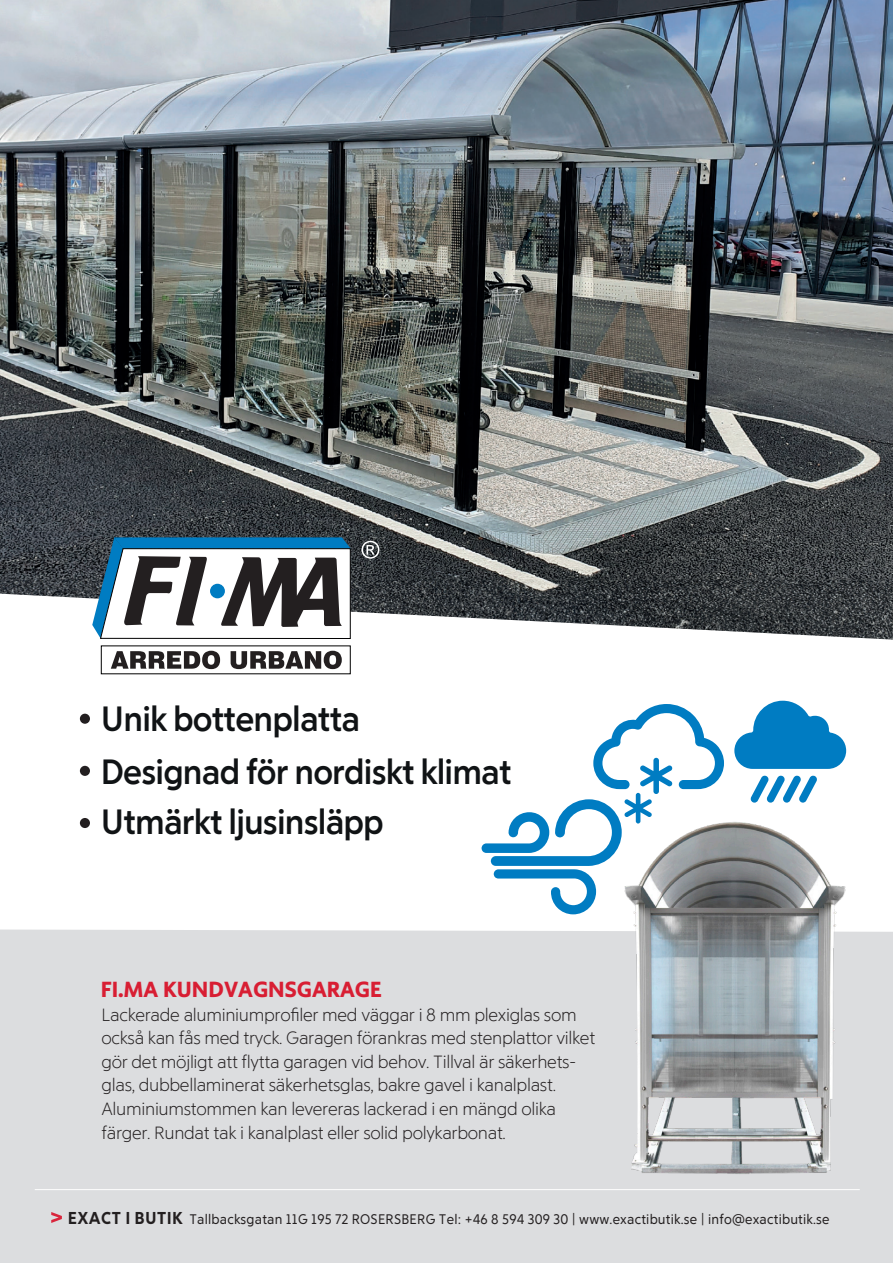
<style>
.page{position:relative;width:893px;height:1263px;background:#fff}
.page>*{position:absolute;margin:0;border:0;box-sizing:border-box;transform-origin:0 0}
.t1{font:700 34.05px/50.4px "ICA Text Ny";letter-spacing:-.025em;color:#101315}
.t2{font:900 21.75px "ICA Text";color:#d81e33}
.t3{font:300 18px/23.5px "ICA Text Ny";letter-spacing:-.02em;color:#231f20}
.t4{font:13.5px "ICA Text Ny";letter-spacing:.015em;color:#231f20}
.s1{font-weight:900;font-size:16.8px}
</style>
<div class="page">
<div style="left:0;top:929px;width:893px;height:334px;background:#dcdddf"></div>
<hr style="left:35px;top:1189px;width:825px;height:1px;background:#fff">
<svg style="left:51px;top:1212px;width:11px;height:11px"></svg>
<img style="left:0;top:0;width:893px;height:640px">
<img style="left:619px;top:822px;width:231px;height:361px">
<svg style="left:734px;top:701px;width:112px;height:68px"></svg>
<svg style="left:751px;top:775px;width:66px;height:28px"></svg>
<svg style="left:482px;top:704px;width:242px;height:210px"></svg>
<svg style="left:92px;top:537px;width:259px;height:102px"></svg>
<svg style="left:111px;top:651px;width:231px;height:18px"></svg>
<svg style="left:361px;top:541px;width:18px;height:18px"></svg>
<div style="left:80px;top:714px;width:10px;height:10px;background:#231f20;border-radius:50%"></div>
<div style="left:80px;top:766px;width:10px;height:10px;background:#231f20;border-radius:50%"></div>
<div style="left:80px;top:818px;width:10px;height:10px;background:#231f20;border-radius:50%"></div>
<h1 class="t1" style="left:101px;top:694px;width:261px">Unik bottenplatta</h1>
<h1 class="t1" style="left:101px;top:746px;width:412px">Designad för nordiskt klimat<br>Utmärkt ljusinsläpp</h1>
<p class="t2" style="left:101px;top:976px;width:282px">FI.MA KUNDVAGNSGARAGE</p>
<p class="t3" style="left:101px;top:1002px;width:495px">Lackerade aluminiumprofiler med väggar i 8 mm plexiglas som också kan fås med tryck. Garagen förankras med stenplattor vilket gör det möjligt att flytta garagen vid behov. Tillval är säkerhets&shy;glas, dubbellaminerat säkerhetsglas, bakre gavel i kanalplast.<br>Aluminiumstommen kan levereras lackerad i en mängd olika färger. Rundat tak i kanalplast eller solid polykarbonat.</p>
<p class="t4" style="left:68px;top:1211px;width:763px"><span class="s1">EXACT I BUTIK</span> Tallbacksgatan 11G 195 72 ROSERSBERG Tel: +46 8 594 309 30 | www.exactibutik.se | info@exactibutik.se</p>
</div>
